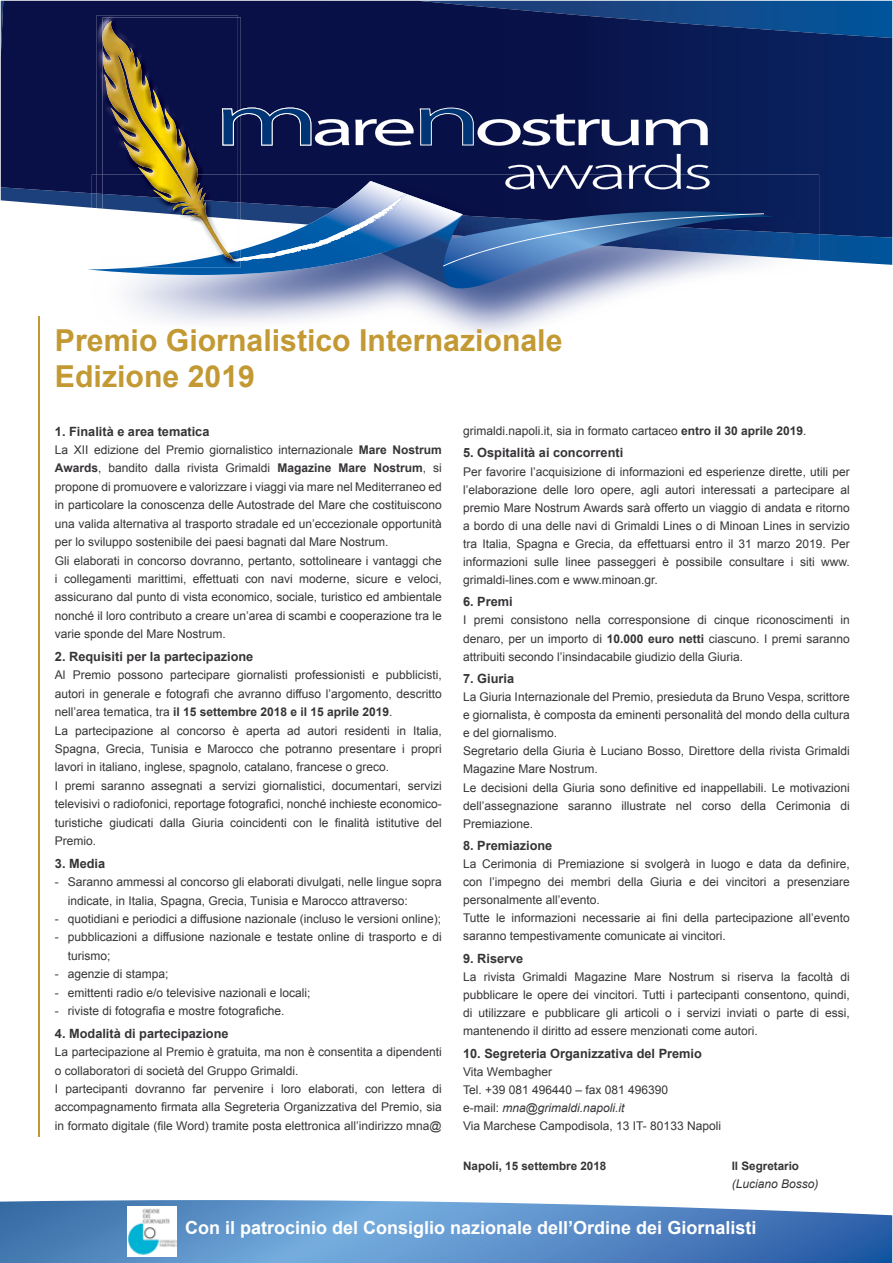
<style>
.page{position:relative;width:893px;height:1263px;background:#fff}
.page>*{position:absolute;margin:0;border:0;box-sizing:border-box;transform-origin:0 0}
.t1{font:700 30.3px/36.3px "Arial";color:#c39934}
.t2{font:700 18px "Arial";color:#fff}
.t3{font:700 12.75px "Arial";color:#373437}
.t4{font:12px/18.5px "Arial";color:#373437}
.t5{font:italic 12px "Arial";color:#373437}
.t6{font:700 11.7px "Arial";color:#373437}
.s1{font-weight:700}
.s2{font-style:italic}
</style>
<div class="page">
<svg style="left:0;top:1200px;width:892px;height:63px;background:#6091c7"></svg>
<hr style="left:38px;top:316px;width:1px;height:820px;background:#c39934">
<img style="left:1px;top:1px;width:891px;height:237px">
<img style="left:92px;top:260px;width:727px;height:74px">
<img style="left:92px;top:234px;width:727px;height:26px">
<img style="left:92px;top:175px;width:727px;height:59px">
<svg style="left:320px;top:181px;width:454px;height:125px"></svg>
<svg style="left:420px;top:108px;width:288px;height:38px"></svg>
<img style="left:97px;top:15px;width:141px;height:160px">
<img style="left:97px;top:175px;width:5px;height:80px">
<img style="left:102px;top:17px;width:139px;height:137px">
<img style="left:102px;top:255px;width:35px;height:12px">
<img style="left:137px;top:255px;width:82px;height:12px">
<svg style="left:238px;top:108px;width:176px;height:38px"></svg>
<svg style="left:219px;top:154px;width:545px;height:134px;background:#445d8e"></svg>
<img style="left:230px;top:108px;width:8px;height:38px">
<img style="left:102px;top:34px;width:128px;height:221px">
<img style="left:127px;top:1207px;width:50px;height:49px">
<h1 class="t1" style="left:55px;top:323px;width:509px">Premio Giornalistico Internazionale<br>Edizione 2019</h1>
<p class="t3" style="left:55px;top:423px;width:156px">1. Finalità e area tematica</p>
<p class="t4" style="left:55px;top:441px;width:388px">La XII edizione del Premio giornalistico internazionale <span class="s1">Mare Nostrum Awards</span>, bandito dalla rivista Grimaldi <span class="s1">Magazine Mare Nostrum</span>, si propone di promuovere e valorizzare i viaggi via mare nel Mediterraneo ed in particolare la conoscenza delle Autostrade del Mare che costituiscono una valida alternativa al trasporto stradale ed un’eccezionale opportunità per lo sviluppo sostenibile dei paesi bagnati dal Mare Nostrum.<br>Gli elaborati in concorso dovranno, pertanto, sottolineare i vantaggi che i collegamenti marittimi, effettuati con navi moderne, sicure e veloci, assicurano dal punto di vista economico, sociale, turistico ed ambientale nonché il loro contributo a creare un’area di scambi e cooperazione tra le varie sponde del Mare Nostrum.</p>
<p class="t3" style="left:55px;top:648px;width:200px">2. Requisiti per la partecipazione</p>
<p class="t4" style="left:55px;top:666px;width:388px">Al Premio possono partecipare giornalisti professionisti e pubblicisti, autori in generale e fotografi che avranno diffuso l’argomento, descritto nell’area tematica, tra <span class="s1">il 15 settembre 2018 e il 15 aprile 2019</span>.<br>La partecipazione al concorso è aperta ad autori residenti in Italia, Spagna, Grecia, Tunisia e Marocco che potranno presentare i propri lavori in italiano, inglese, spagnolo, catalano, francese o greco.<br>I premi saranno assegnati a servizi giornalistici, documentari, servizi televisivi o radiofonici, reportage fotografici, nonché inchieste economico&shy;turistiche giudicati dalla Giuria coincidenti con le finalità istitutive del Premio.</p>
<p class="t3" style="left:55px;top:855px;width:52px">3. Media</p>
<p class="t4" style="left:68px;top:873px;width:376px;text-indent:-13px">- Saranno ammessi al concorso gli elaborati divulgati, nelle lingue sopra indicate, in Italia, Spagna, Grecia, Tunisia e Marocco attraverso:</p>
<p class="t4" style="left:55px;top:910px;width:388px">- quotidiani e periodici a diffusione nazionale (incluso le versioni online);</p>
<p class="t4" style="left:68px;top:928px;width:376px;text-indent:-13px">- pubblicazioni a diffusione nazionale e testate online di trasporto e di turismo;</p>
<p class="t4" style="left:55px;top:965px;width:115px">- agenzie di stampa;</p>
<p class="t4" style="left:55px;top:983px;width:257px">- emittenti radio e/o televisive nazionali e locali;</p>
<p class="t4" style="left:55px;top:1002px;width:231px">- riviste di fotografia e mostre fotografiche.</p>
<p class="t3" style="left:55px;top:1025px;width:175px">4. Modalità di partecipazione</p>
<p class="t4" style="left:55px;top:1043px;width:388px">La partecipazione al Premio è gratuita, ma non è consentita a dipendenti o collaboratori di società del Gruppo Grimaldi.<br>I partecipanti dovranno far pervenire i loro elaborati, con lettera di accompagnamento firmata alla Segreteria Organizzativa del Premio, sia in formato digitale (file Word) tramite posta elettronica all’indirizzo mna@</p>
<p class="t4" style="left:463px;top:422px;width:345px">grimaldi.napoli.it, sia in formato cartaceo <span class="s1">entro il 30 aprile 2019</span>.</p>
<p class="t3" style="left:463px;top:444px;width:162px">5. Ospitalità ai concorrenti</p>
<p class="t4" style="left:463px;top:462px;width:388px;text-align:justify">Per favorire l’acquisizione di informazioni ed esperienze dirette, utili per l’elaborazione delle loro opere, agli autori interessati a partecipare al premio Mare Nostrum Awards sarà offerto un viaggio di andata e ritorno a bordo di una delle navi di Grimaldi Lines o di Minoan Lines in servizio tra Italia, Spagna e Grecia, da effettuarsi entro il 31 marzo 2019. Per informazioni sulle linee passeggeri è possibile consultare i siti www. grimaldi-lines.com e www.minoan.gr.</p>
<p class="t3" style="left:463px;top:593px;width:51px">6. Premi</p>
<p class="t4" style="left:463px;top:611px;width:388px;text-align:justify">I premi consistono nella corresponsione di cinque riconoscimenti in denaro, per un importo di <span class="s1">10.000 euro netti</span> ciascuno. I premi saranno attribuiti secondo l’insindacabile giudizio della Giuria.</p>
<p class="t3" style="left:463px;top:670px;width:53px">7. Giuria</p>
<p class="t4" style="left:463px;top:688px;width:388px">La Giuria Internazionale del Premio, presieduta da Bruno Vespa, scrittore e giornalista, è composta da eminenti personalità del mondo della cultura e del giornalismo.<br>Segretario della Giuria è Luciano Bosso, Direttore della rivista Grimaldi Magazine Mare Nostrum.<br>Le decisioni della Giuria sono definitive ed inappellabili. Le motivazioni dell’assegnazione saranno illustrate nel corso della Cerimonia di Premiazione.</p>
<p class="t3" style="left:463px;top:837px;width:91px">8. Premiazione</p>
<p class="t4" style="left:463px;top:855px;width:388px">La Cerimonia di Premiazione si svolgerà in luogo e data da definire, con l’impegno dei membri della Giuria e dei vincitori a presenziare personalmente all’evento.<br>Tutte le informazioni necessarie ai fini della partecipazione all’evento saranno tempestivamente comunicate ai vincitori.</p>
<p class="t3" style="left:463px;top:950px;width:62px">9. Riserve</p>
<p class="t4" style="left:463px;top:968px;width:388px;text-align:justify">La rivista Grimaldi Magazine Mare Nostrum si riserva la facoltà di pubblicare le opere dei vincitori. Tutti i partecipanti consentono, quindi, di utilizzare e pubblicare gli articoli o i servizi inviati o parte di essi, mantenendo il diritto ad essere menzionati come autori.</p>
<p class="t3" style="left:463px;top:1044px;width:240px">10. Segreteria Organizzativa del Premio</p>
<p class="t4" style="left:463px;top:1062px;width:259px">Vita Wembagher<br>Tel. +39 081 496440 – fax 081 496390<br>e-mail: <span class="s2">mna@grimaldi.napoli.it<br></span>Via Marchese Campodisola, 13 IT- 80133 Napoli</p>
<p class="t6" style="left:463px;top:1158px;width:145px">Napoli, 15 settembre 2018</p>
<p class="t6" style="left:732px;top:1158px;width:69px">Il Segretario</p>
<p class="t5" style="left:732px;top:1176px;width:88px">(Luciano Bosso)</p>
<h2 class="t2" style="left:185px;top:1216px;width:573px">Con il patrocinio del Consiglio nazionale dell’Ordine dei Giornalisti</h2>
</div>
